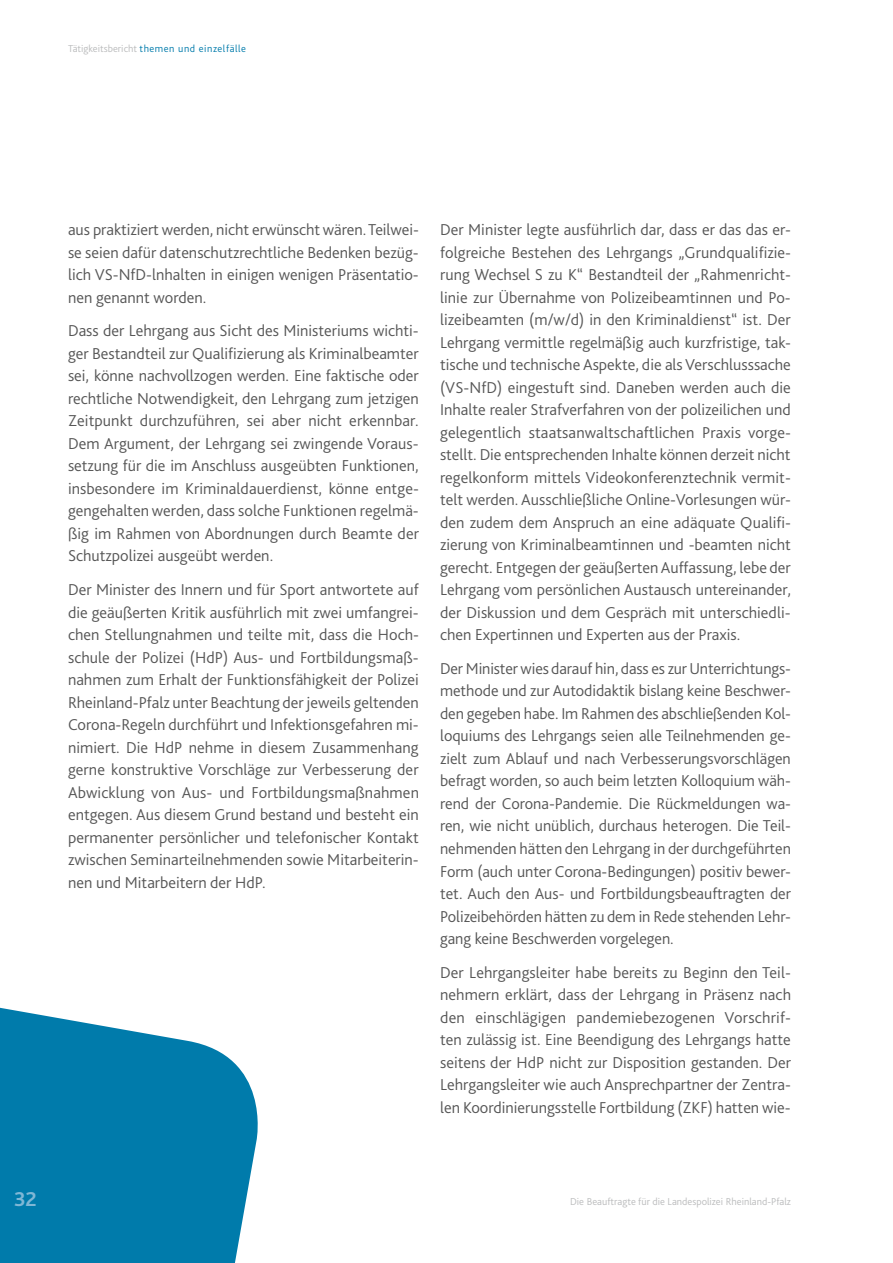
<style>
.page{position:relative;width:893px;height:1263px;background:#fff}
.page>*{position:absolute;margin:0;border:0;box-sizing:border-box;transform-origin:0 0}
.t1{font:700 21px "Bliss 2";color:#7fb7d5}
.t2{font:300 16.5px/22.5px "Bliss 2";color:#565656;text-align:justify}
.t3{font:300 10.5px "Bliss 2";color:#bbbcbd}
.t4{font:300 10.5px "Bliss 2";letter-spacing:.045em;color:#007bab}
.s1{color:#bbbcbd}
</style>
<div class="page">
<svg style="left:0;top:1007px;width:258px;height:256px;background:#208bb5"></svg>
<p class="t4" style="left:68px;top:42px;width:180px"><span class="s1">Tätigkeitsbericht</span> themen und einzelfälle</p>
<p class="t2" style="left:68px;top:218px;width:352px">aus praktiziert werden, nicht erwünscht wären. Teilwei&shy;se seien dafür datenschutzrechtliche Bedenken bezüg&shy;lich VS-NfD-lnhalten in einigen wenigen Präsentatio&shy;nen genannt worden.</p>
<p class="t2" style="left:68px;top:319px;width:352px">Dass der Lehrgang aus Sicht des Ministeriums wichti&shy;ger Bestandteil zur Qualifizierung als Kriminalbeamter sei, könne nachvollzogen werden. Eine faktische oder rechtliche Notwendigkeit, den Lehrgang zum jetzigen Zeitpunkt durchzuführen, sei aber nicht erkennbar.<br>Dem Argument, der Lehrgang sei zwingende Voraus&shy;setzung für die im Anschluss ausgeübten Funktionen, insbesondere im Kriminaldauerdienst, könne entge&shy;gengehalten werden, dass solche Funktionen regelmä&shy;ßig im Rahmen von Abordnungen durch Beamte der Schutzpolizei ausgeübt werden.</p>
<p class="t2" style="left:68px;top:578px;width:353px">Der Minister des Innern und für Sport antwortete auf die geäußerten Kritik ausführlich mit zwei umfangrei&shy;chen Stellungnahmen und teilte mit, dass die Hoch&shy;schule der Polizei (HdP) Aus- und Fortbildungsmaß&shy;nahmen zum Erhalt der Funktionsfähigkeit der Polizei Rheinland-Pfalz unter Beachtung der jeweils geltenden Corona-Regeln durchführt und Infektionsgefahren mi&shy;nimiert. Die HdP nehme in diesem Zusammenhang gerne konstruktive Vorschläge zur Verbesserung der Abwicklung von Aus- und Fortbildungsmaßnahmen entgegen. Aus diesem Grund bestand und besteht ein permanenter persönlicher und telefonischer Kontakt zwischen Seminarteilnehmenden sowie Mitarbeiterin&shy;nen und Mitarbeitern der HdP.</p>
<p class="t2" style="left:440px;top:218px;width:353px">Der Minister legte ausführlich dar, dass er das das er&shy;folgreiche Bestehen des Lehrgangs „Grundqualifizie&shy;rung Wechsel S zu K“ Bestandteil der „Rahmenricht&shy;linie zur Übernahme von Polizeibeamtinnen und Po&shy;lizeibeamten (m/w/d) in den Kriminaldienst“ ist. Der Lehrgang vermittle regelmäßig auch kurzfristige, tak&shy;tische und technische Aspekte, die als Verschlusssache (VS-NfD) eingestuft sind. Daneben werden auch die Inhalte realer Strafverfahren von der polizeilichen und gelegentlich staatsanwaltschaftlichen Praxis vorge&shy;stellt. Die entsprechenden Inhalte können derzeit nicht regelkonform mittels Videokonferenztechnik vermit&shy;telt werden. Ausschließliche Online-Vorlesungen wür&shy;den zudem dem Anspruch an eine adäquate Qualifi&shy;zierung von Kriminalbeamtinnen und -beamten nicht gerecht. Entgegen der geäußerten Auffassung, lebe der Lehrgang vom persönlichen Austausch untereinander, der Diskussion und dem Gespräch mit unterschiedli&shy;chen Expertinnen und Experten aus der Praxis.</p>
<p class="t2" style="left:440px;top:657px;width:352px">Der Minister wies darauf hin, dass es zur Unterrichtungs&shy;methode und zur Autodidaktik bislang keine Beschwer&shy;den gegeben habe. Im Rahmen des abschließenden Kol&shy;loquiums des Lehrgangs seien alle Teilnehmenden ge&shy;zielt zum Ablauf und nach Verbesserungsvorschlägen befragt worden, so auch beim letzten Kolloquium wäh&shy;rend der Corona-Pandemie. Die Rückmeldungen wa&shy;ren, wie nicht unüblich, durchaus heterogen. Die Teil&shy;nehmenden hätten den Lehrgang in der durchgeführten Form (auch unter Corona-Bedingungen) positiv bewer&shy;tet. Auch den Aus- und Fortbildungsbeauftragten der Polizeibehörden hätten zu dem in Rede stehenden Lehr&shy;gang keine Beschwerden vorgelegen.</p>
<p class="t2" style="left:440px;top:960px;width:352px">Der Lehrgangsleiter habe bereits zu Beginn den Teil&shy;nehmern erklärt, dass der Lehrgang in Präsenz nach den einschlägigen pandemiebezogenen Vorschrif&shy;ten zulässig ist. Eine Beendigung des Lehrgangs hatte seitens der HdP nicht zur Disposition gestanden. Der Lehrgangsleiter wie auch Ansprechpartner der Zentra&shy;len Koordinierungsstelle Fortbildung (ZKF) hatten wie-</p>
<p class="t1" style="left:14px;top:1185px;width:24px">32</p>
<p class="t3" style="left:570px;top:1195px;width:222px">Die Beauftragte für die Landespolizei Rheinland-Pfalz</p>
</div>
